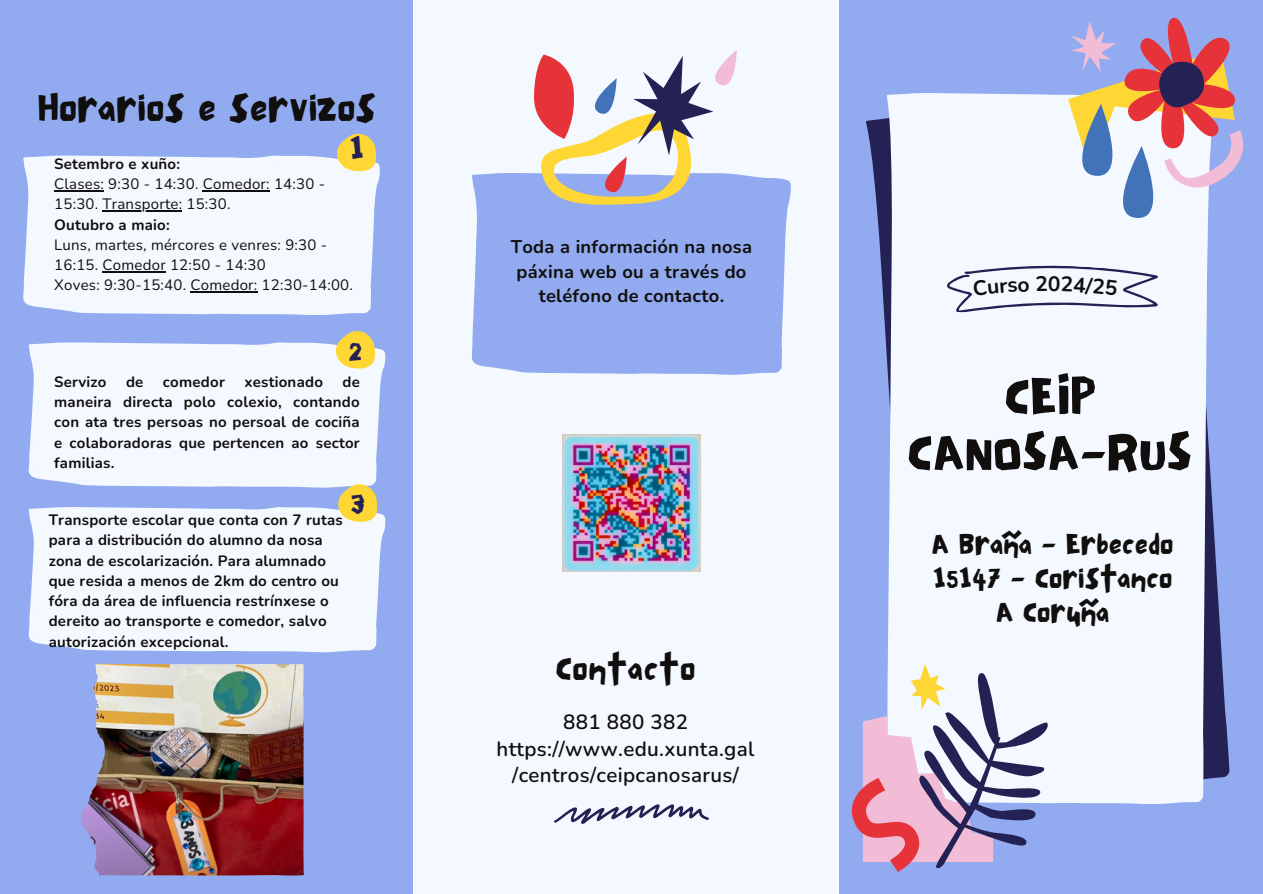
<style>
.page{position:relative;width:1263px;height:894px;background:#fff}
.page>*{position:absolute;margin:0;border:0;box-sizing:border-box;transform-origin:0 0}
.t1{font:55.95px/56.2px "NF PAGKAKI Regular";color:#100f0d;text-align:center}
.t2{font:54.45px "NF PAGKAKI Regular";color:#100f0d}
.t3{font:42.3px "NF PAGKAKI Regular";color:#100f0d}
.t4{font:36.15px "NF PAGKAKI Regular";letter-spacing:.015em;color:#100f0d}
.t5{font:35.7px "Bellaboo";color:#100f0d}
.t6{font:31.2px/33.8px "NF PAGKAKI Regular";color:#100f0d;text-align:center}
.t7{font:700 22.05px "Nunito";color:#100f0d}
.t8{font:700 21px "Nunito";color:#100f0d}
.t9{font:600 20.55px/26.4px "Nunito";letter-spacing:.015em;color:#100f0d;text-align:center}
.t10{font:700 18.3px/24.8px "Nunito";letter-spacing:.015em;color:#100f0d;text-align:center}
.t11{font:700 15px/20.2px "Nunito";letter-spacing:.015em;color:#100f0d;text-align:justify}
.t12{font:15px/20.2px "Nunito";letter-spacing:.015em;color:#100f0d}
.s1{font-weight:700}
</style>
<div class="page">
<div style="left:0;top:0;width:1263px;height:893px;background:#92aaef"></div>
<div style="left:413px;top:0;width:425px;height:893px;background:#f4f8ff"></div>
<div style="left:23px;top:155px;width:357px;height:160px;background:#f4f8ff"></div>
<div style="left:28px;top:342px;width:358px;height:145px;background:#f4f8ff"></div>
<div style="left:472px;top:173px;width:319px;height:202px;background:#92aaef"></div>
<svg style="left:866px;top:118px;width:363px;height:661px"></svg>
<div style="left:886px;top:93px;width:326px;height:710px;background:#f4f8ff"></div>
<svg style="left:851px;top:663px;width:198px;height:208px"></svg>
<svg style="left:1062px;top:17px;width:182px;height:203px"></svg>
<svg style="left:503px;top:50px;width:246px;height:198px"></svg>
<div style="left:28px;top:507px;width:358px;height:145px;background:#f4f8ff"></div>
<img style="left:80px;top:663px;width:224px;height:212px">
<svg style="left:554px;top:804px;width:155px;height:20px"></svg>
<hr style="left:54px;top:190px;width:50px;height:1px;background:#100f0d">
<hr style="left:203px;top:190px;width:67px;height:1px;background:#100f0d">
<hr style="left:103px;top:210px;width:79px;height:1px;background:#100f0d">
<hr style="left:103px;top:271px;width:63px;height:1px;background:#100f0d">
<hr style="left:191px;top:291px;width:67px;height:1px;background:#100f0d">
<img style="left:563px;top:434px;width:137px;height:137px">
<svg style="left:945px;top:258px;width:215px;height:66px;background:#e2e5f0"></svg>
<svg style="left:336px;top:133px;width:41px;height:39px"></svg>
<svg style="left:335px;top:331px;width:41px;height:38px;background:#eed465"></svg>
<svg style="left:338px;top:483px;width:40px;height:39px;background:#f1d666"></svg>
<p class="t3" style="left:37px;top:82px;width:341px">Horarios e servizos</p>
<p class="t11" style="left:54px;top:153px;width:127px">Setembro e xuño:</p>
<p class="t12" style="left:54px;top:174px;width:272px">Clases: 9:30 - 14:30. Comedor: 14:30 -<br>15:30. Transporte: 15:30.</p>
<p class="t12" style="left:54px;top:214px;width:274px"><span class="s1">Outubro a maio:<br></span>Luns, martes, mércores e venres: 9:30 -<br>16:15. Comedor 12:50 - 14:30</p>
<p class="t12" style="left:54px;top:275px;width:300px">Xoves: 9:30-15:40. Comedor: 12:30-14:00.</p>
<p class="t11" style="left:54px;top:371px;width:54px">Servizo</p>
<p class="t11" style="left:126px;top:371px;width:19px">de</p>
<p class="t11" style="left:163px;top:371px;width:63px">comedor</p>
<p class="t11" style="left:244px;top:371px;width:80px">xestionado</p>
<p class="t11" style="left:54px;top:371px;width:307px;text-indent:288px">de maneira directa polo colexio, contando con ata tres persoas no persoal de cociña e colaboradoras que pertencen ao sector familias.</p>
<p class="t11" style="left:49px;top:510px;width:296px;text-align:left">Transporte escolar que conta con 7 rutas para a distribución do alumno da nosa zona de escolarización. Para alumnado que resida a menos de 2km do centro ou fóra da área de influencia restrínxese o dereito ao transporte e comedor, salvo autorización excepcional.</p>
<p class="t10" style="left:511px;top:234px;width:243px">Toda a información na nosa páxina web ou a través do teléfono de contacto.</p>
<p class="t4" style="left:555px;top:646px;width:142px">Contacto</p>
<p class="t9" style="left:497px;top:709px;width:259px">881 880 382 https://www.edu.xunta.gal /centros/ceipcanosarus/</p>
<p class="t8" style="left:1035px;top:270px;width:14px">2</p>
<p class="t7" style="left:1005px;top:273px;width:119px">Creatividad</p>
<p class="t1" style="left:907px;top:366px;width:287px">CEIP<br>CANOSA-RUS</p>
<h2 class="t2" style="left:973px;top:421px;width:180px">ENSIGNA</h2>
<p class="t5" style="left:993px;top:511px;width:139px">Lola Sánchez</p>
<p class="t6" style="left:932px;top:526px;width:243px">A Braña - Erbecedo<br>15147 - Coristanco<br>A Coruña</p>
</div>
